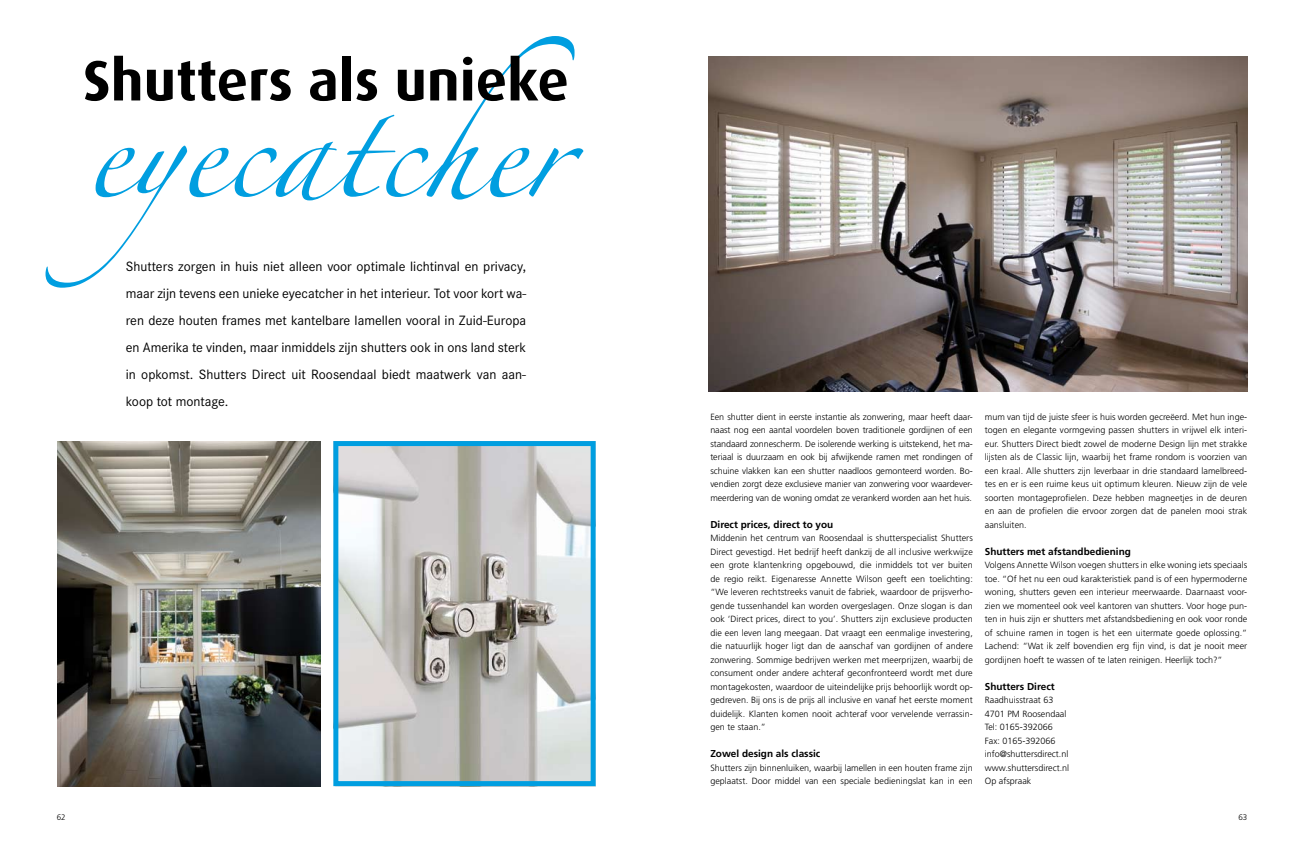
<style>
.page{position:relative;width:1304px;height:842px;background:#fff}
.page>*{position:absolute;margin:0;border:0;box-sizing:border-box;transform-origin:0 0}
.t1{font:87px "Zapfino";color:#009ee0}
.t2{font:700 57px "Dax";color:#000}
.t3{font:14px/27px "Corporate S";color:#000;text-align:justify}
.t4{font:700 10px "Frutiger";color:#000}
.t5{font:300 9px/13.5px "Frutiger";color:#000;text-align:justify}
.t6{font:300 8px "Frutiger";color:#000}
</style>
<div class="page">
<img style="left:57px;top:441px;width:264px;height:345px">
<img style="left:709px;top:57px;width:538px;height:334px">
<img style="left:339px;top:447px;width:251px;height:333px">
<div style="left:333px;top:441px;width:263px;height:345px;border:5px solid #009ee0"></div>
<h1 class="t1" style="left:85px;top:115px;width:491px">eyecatcher</h1>
<h2 class="t2" style="left:83px;top:49px;width:487px">Shutters als unieke</h2>
<p class="t3" style="left:126px;top:253px;width:402px">Shutters zorgen in huis niet alleen voor optimale lichtinval en privacy, maar zijn tevens een unieke eyecatcher in het interieur. Tot voor kort wa&shy;ren deze houten frames met kantelbare lamellen vooral in Zuid-Europa en Amerika te vinden, maar inmiddels zijn shutters ook in ons land sterk in opkomst. Shutters Direct uit Roosendaal biedt maatwerk van aan&shy;koop tot montage.</p>
<p class="t5" style="left:710px;top:410px;width:264px">Een shutter dient in eerste instantie als zonwering, maar heeft daar&shy;naast nog een aantal voordelen boven traditionele gordijnen of een standaard zonnescherm. De isolerende werking is uitstekend, het ma&shy;teriaal is duurzaam en ook bij afwijkende ramen met rondingen of schuine vlakken kan een shutter naadloos gemonteerd worden. Bo&shy;vendien zorgt deze exclusieve manier van zonwering voor waardever&shy;meerdering van de woning omdat ze verankerd worden aan het huis.</p>
<p class="t4" style="left:710px;top:518px;width:124px">Direct prices, direct to you</p>
<p class="t5" style="left:710px;top:532px;width:264px">Middenin het centrum van Roosendaal is shutterspecialist Shutters Direct gevestigd. Het bedrijf heeft dankzij de all inclusive werkwijze een grote klantenkring opgebouwd, die inmiddels tot ver buiten de regio reikt. Eigenaresse Annette Wilson geeft een toelichting: “We leveren rechtstreeks vanuit de fabriek, waardoor de prijsverho&shy;gende tussenhandel kan worden overgeslagen. Onze slogan is dan ook ‘Direct prices, direct to you’. Shutters zijn exclusieve producten die een leven lang meegaan. Dat vraagt een eenmalige investering, die natuurlijk hoger ligt dan de aanschaf van gordijnen of andere zonwering. Sommige bedrijven werken met meerprijzen, waarbij de consument onder andere achteraf geconfronteerd wordt met dure montagekosten, waardoor de uiteindelijke prijs behoorlijk wordt op&shy;gedreven. Bij ons is de prijs all inclusive en vanaf het eerste moment duidelijk. Klanten komen nooit achteraf voor vervelende verrassin&shy;gen te staan.”</p>
<p class="t4" style="left:710px;top:748px;width:112px">Zowel design als classic</p>
<p class="t5" style="left:710px;top:761px;width:264px">Shutters zijn binnenluiken, waarbij lamellen in een houten frame zijn geplaatst. Door middel van een speciale bedieningslat kan in een</p>
<p class="t5" style="left:985px;top:410px;width:264px">mum van tijd de juiste sfeer is huis worden gecreëerd. Met hun inge&shy;togen en elegante vormgeving passen shutters in vrijwel elk interi&shy;eur. Shutters Direct biedt zowel de moderne Design lijn met strakke lijsten als de Classic lijn, waarbij het frame rondom is voorzien van een kraal. Alle shutters zijn leverbaar in drie standaard lamelbreed&shy;tes en er is een ruime keus uit optimum kleuren. Nieuw zijn de vele soorten montageprofielen. Deze hebben magneetjes in de deuren en aan de profielen die ervoor zorgen dat de panelen mooi strak aansluiten.</p>
<p class="t4" style="left:985px;top:545px;width:148px">Shutters met afstandbediening</p>
<p class="t5" style="left:985px;top:559px;width:264px">Volgens Annette Wilson voegen shutters in elke woning iets speciaals toe. “Of het nu een oud karakteristiek pand is of een hypermoderne woning, shutters geven een interieur meerwaarde. Daarnaast voor&shy;zien we momenteel ook veel kantoren van shutters. Voor hoge pun&shy;ten in huis zijn er shutters met afstandsbediening en ook voor ronde of schuine ramen in togen is het een uitermate goede oplossing.” Lachend: “Wat ik zelf bovendien erg fijn vind, is dat je nooit meer gordijnen hoeft te wassen of te laten reinigen. Heerlijk toch?”</p>
<p class="t4" style="left:985px;top:680px;width:71px">Shutters Direct</p>
<p class="t5" style="left:985px;top:694px;width:86px;text-align:left">Raadhuisstraat 63<br>4701 PM Roosendaal<br>Tel: 0165-392066<br>Fax: 0165-392066 info@shuttersdirect.nl www.shuttersdirect.nl<br>Op afspraak</p>
<p class="t6" style="left:57px;top:812px;width:10px">62</p>
<p class="t6" style="left:1238px;top:812px;width:10px">63</p>
</div>
